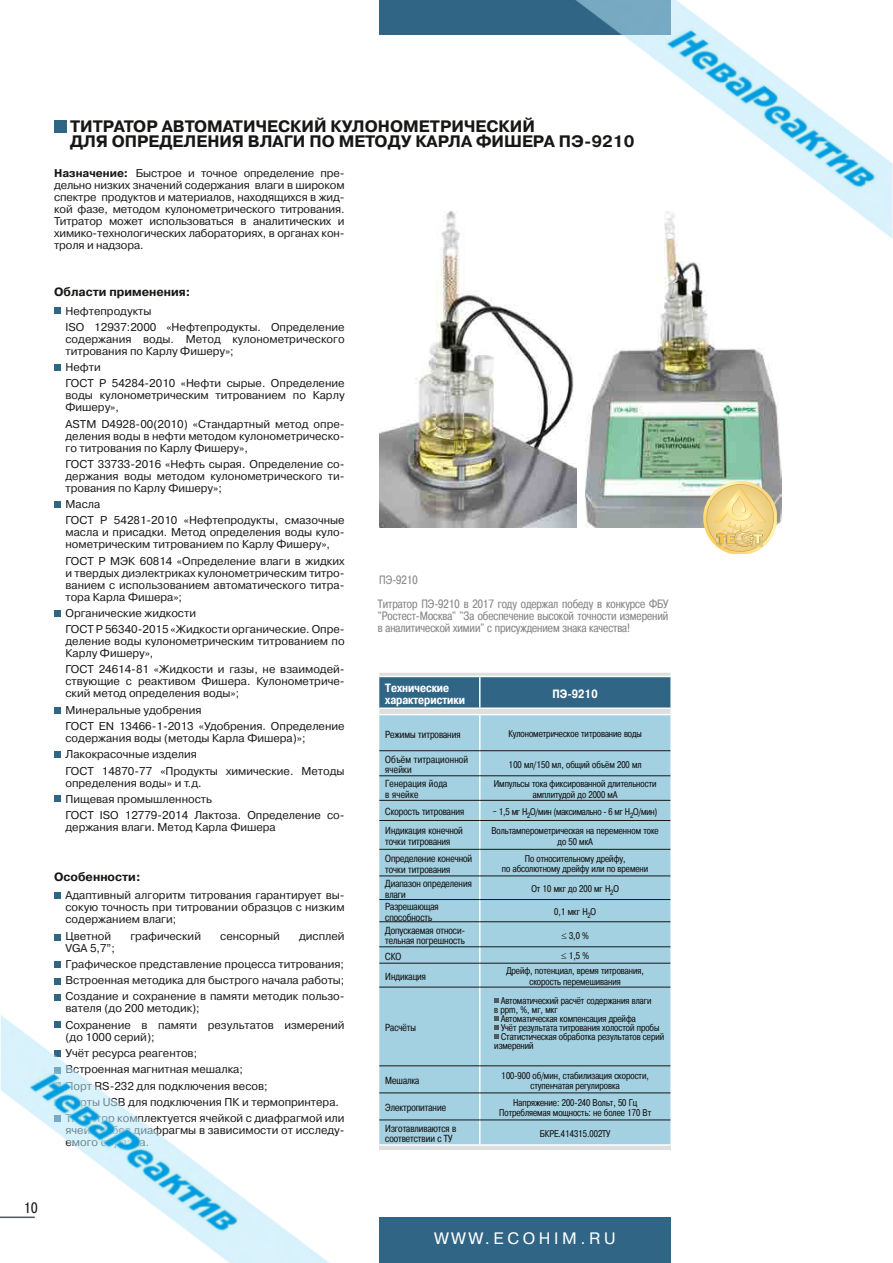
<style>
.page{position:relative;width:893px;height:1263px;background:#fff}
.page>*{position:absolute;margin:0;border:0;box-sizing:border-box;transform-origin:0 0}
.t1{font:700 16.5px "Pragmatica C";color:#181716}
.t2{font:16.5px "Pragmatica C";letter-spacing:.22em;color:#fff}
.t3{font:15px "Pragmatica Cond C";color:#181716}
.t4{font:12px/12px "Pragmatica Cond C";color:#868786;text-align:justify}
.t5{font:700 12px/12px "Pragmatica Cond C";color:#fff}
.t6{font:700 12px "Pragmatica C";color:#181716}
.t7{font:11.25px/12px "Pragmatica C";color:#181716}
.t8{font:10.2px/10.5px "Pragmatica Cond C";color:#181716}
.t9{font:10.2px/10.5px "Pragmatica Cond C";letter-spacing:.02em;color:#181716}
.t10{font:9.75px/10.5px "Pragmatica Cond C";color:#181716;text-align:center}
.t11{font:9.75px "Pragmatica Cond C";letter-spacing:-.02em;color:#181716}
.s1{font-weight:700}
</style>
<div class="page">
<img style="left:0;top:0;width:893px;height:1263px">
<h1 class="t1" style="left:70px;top:117px;width:12px">ТИТРАТОР</h1>
<h1 class="t1" style="left:162px;top:117px;width:73px">АВТО МАТИ</h1>
<h1 class="t1" style="left:256px;top:117px;width:47px">ЧЕСКИЙ</h1>
<h1 class="t1" style="left:330px;top:117px;width:36px">КУЛОНО</h1>
<h1 class="t1" style="left:403px;top:117px;width:28px">МЕТРИ</h1>
<h1 class="t1" style="left:464px;top:117px;width:47px">ЧЕСКИЙ</h1>
<h1 class="t1" style="left:70px;top:132px;width:55px">ДЛЯ ОПРЕ</h1>
<h1 class="t1" style="left:160px;top:132px;width:26px">ДЕЛЕНИ</h1>
<h1 class="t1" style="left:232px;top:132px;width:130px">Я ВЛАГИ ПО МЕТО</h1>
<h1 class="t1" style="left:388px;top:132px;width:36px">ДУ КАРЛА</h1>
<h1 class="t1" style="left:476px;top:132px;width:54px">ФИШЕРА</h1>
<h1 class="t1" style="left:559px;top:132px;width:77px">ПЭ-9210</h1>
<p class="t7" style="left:54px;top:167px;width:292px;text-align:justify"><span class="s1">Назначение:</span> Быстрое и точное определение пре&shy;дельно низких значений содержания влаги в широком спектре продуктов и материалов, находящихся в жид&shy;кой фазе, методом кулонометрического титрования.<br>Титратор может использоваться в аналитических и химико-технологических лабораториях, в органах кон&shy;троля и надзора.</p>
<p class="t6" style="left:54px;top:285px;width:138px">Области применения:</p>
<p class="t7" style="left:65px;top:303px;width:281px;line-height:16.2px">Нефтепродукты<br>ISO 12937:2000 «Нефтепродукты. Определение</p>
<p class="t7" style="left:65px;top:333px;width:281px">содержания воды. Метод кулонометрического титрования по Карлу Фишеру»;</p>
<p class="t7" style="left:65px;top:359px;width:281px;line-height:16.2px">Нефти<br>ГОСТ Р 54284-2010 «Нефти сырые. Определение</p>
<p class="t7" style="left:65px;top:389px;width:281px">воды кулонометрическим титрованием по Карлу<br>Фишеру»,</p>
<p class="t7" style="left:65px;top:418px;width:281px;text-align:justify">ASTM D4928-00(2010) «Стандартный метод опре&shy;деления воды в нефти методом кулонометрическо&shy;го титрования по Карлу Фишеру»,</p>
<p class="t7" style="left:65px;top:458px;width:281px;text-align:justify">ГОСТ 33733-2016 «Нефть сырая. Определение со&shy;держания воды методом кулонометрического ти&shy;трования по Карлу Фишеру»;</p>
<p class="t7" style="left:65px;top:496px;width:281px;line-height:16.2px">Масла<br>ГОСТ Р 54281-2010 «Нефтепродукты, смазочные</p>
<p class="t7" style="left:65px;top:527px;width:281px">масла и присадки. Метод определения воды куло&shy;нометрическим титрованием по Карлу Фишеру»,</p>
<p class="t7" style="left:65px;top:555px;width:281px;text-align:justify">ГОСТ Р МЭК 60814 «Определение влаги в жидких и твердых диэлектриках кулонометрическим титро&shy;ванием с использованием автоматического титра&shy;тора Карла Фишера»;</p>
<p class="t7" style="left:65px;top:605px;width:281px;line-height:16.2px">Органические жидкости<br>ГОСТ Р 56340-2015 «Жидкости органические. Опре-</p>
<p class="t7" style="left:65px;top:635px;width:281px">деление воды кулонометрическим титрованием по<br>Карлу Фишеру»,</p>
<p class="t7" style="left:65px;top:664px;width:281px;text-align:justify">ГОСТ 24614-81 «Жидкости и газы, не взаимодей&shy;ствующие с реактивом Фишера. Кулонометриче&shy;ский метод определения воды»;</p>
<p class="t7" style="left:65px;top:702px;width:281px;line-height:16.2px">Минеральные удобрения<br>ГОСТ EN 13466-1-2013 «Удобрения. Определение</p>
<p class="t7" style="left:65px;top:730px;width:281px;line-height:16.2px">содержания воды (методы Карла Фишера)»;<br>Лакокрасочные изделия<br>ГОСТ 14870-77 «Продукты химические. Методы</p>
<p class="t7" style="left:65px;top:775px;width:281px;line-height:16.2px">определения воды» и т.д.<br>Пищевая промышленность<br>ГОСТ ISO 12779-2014 Лактоза. Определение со-</p>
<p class="t7" style="left:65px;top:821px;width:212px">держания влаги. Метод Карла Фишера</p>
<p class="t6" style="left:54px;top:870px;width:88px">Особенности:</p>
<p class="t7" style="left:65px;top:890px;width:281px;text-align:justify">Адаптивный алгоритм титрования гарантирует вы&shy;сокую точность при титровании образцов с низким содержанием влаги;</p>
<p class="t7" style="left:65px;top:930px;width:47px">Цветной</p>
<p class="t7" style="left:130px;top:930px;width:72px">графический</p>
<p class="t7" style="left:220px;top:930px;width:61px">сенсорный</p>
<p class="t7" style="left:299px;top:930px;width:47px">дисплей</p>
<p class="t7" style="left:65px;top:940px;width:281px;line-height:16.2px">VGA 5,7”;<br>Графическое представление процесса титрования; Встроенная методика для быстрого начала работы; Создание и сохранение в памяти методик пользо-</p>
<p class="t7" style="left:65px;top:1000px;width:281px;line-height:16.2px">вателя (до 200 методик);<br>Сохранение в памяти результатов измерений</p>
<p class="t7" style="left:65px;top:1029px;width:281px;line-height:16.2px">(до 1000 серий);<br>Учёт ресурса реагентов;<br>Встроенная магнитная мешалка;<br>Порт RS-232 для подключения весов;<br>Порты USB для подключения ПК и термопринтера.<br>Титратор комплектуется ячейкой с диафрагмой или</p>
<p class="t7" style="left:65px;top:1124px;width:281px">ячейкой без диафрагмы в зависимости от исследу&shy;емого образца.</p>
<p class="t4" style="left:379px;top:573px;width:40px">ПЭ-9210</p>
<p class="t4" style="left:378px;top:598px;width:292px">Титратор ПЭ-9210 в 2017 году одержал победу в конкурсе ФБУ "Ростест-Москва" "За обеспечение высокой точности измерений в аналитической химии" с присуждением знака качества!</p>
<p class="t5" style="left:385px;top:682px;width:81px">Технические характеристики</p>
<p class="t5" style="left:553px;top:688px;width:47px">ПЭ-9210</p>
<p class="t8" style="left:385px;top:729px;width:77px">Режимы титрования</p>
<p class="t10" style="left:508px;top:729px;width:135px">Кулонометрическое титрование воды</p>
<p class="t9" style="left:385px;top:754px;width:84px">Объём титрационной ячейки</p>
<p class="t10" style="left:509px;top:759px;width:135px">100 мл/150 мл, общий объём 200 мл</p>
<p class="t9" style="left:385px;top:779px;width:64px">Генерация йода в ячейке</p>
<p class="t10" style="left:494px;top:779px;width:164px">Импульсы тока фиксированной длительности амплитудой до 2000 мА</p>
<p class="t8" style="left:385px;top:806px;width:80px">Скорость титрования</p>
<p class="t11" style="left:493px;top:806px;width:166px">~ 1,5 мг H<sub>2</sub>O/мин (максимально - 6 мг H<sub>2</sub>O/мин)</p>
<p class="t8" style="left:385px;top:825px;width:79px">Индикация конечной точки титрования</p>
<p class="t10" style="left:491px;top:825px;width:169px">Вольтамперометрическая на переменном токе до 50 мкА</p>
<p class="t8" style="left:385px;top:853px;width:88px">Определение конечной точки титрования</p>
<p class="t10" style="left:502px;top:853px;width:148px">По относительному дрейфу,<br>по абсолютному дрейфу или по времени</p>
<p class="t8" style="left:385px;top:878px;width:88px">Диапазон определения влаги</p>
<p class="t10" style="left:531px;top:883px;width:89px">От 10 мкг до 200 мг H<sub>2</sub>O</p>
<p class="t8" style="left:385px;top:901px;width:55px">Разрешающая способность</p>
<p class="t10" style="left:554px;top:906px;width:43px">0,1 мкг H<sub>2</sub>O</p>
<p class="t8" style="left:385px;top:925px;width:81px">Допускаемая относи&shy;тельная погрешность</p>
<p class="t10" style="left:561px;top:930px;width:29px">≤ 3,0 %</p>
<p class="t8" style="left:385px;top:951px;width:17px">СКО</p>
<p class="t10" style="left:561px;top:951px;width:29px">≤ 1,5 %</p>
<p class="t8" style="left:385px;top:971px;width:42px">Индикация</p>
<p class="t10" style="left:506px;top:966px;width:139px">Дрейф, потенциал, время титрования, скорость перемешивания</p>
<p class="t8" style="left:385px;top:1022px;width:32px">Расчёты</p>
<p class="t10" style="left:501px;top:995px;width:152px">Автоматический расчёт содержания влаги</p>
<p class="t10" style="left:494px;top:1004px;width:65px">в ppm, %, мг, мкг</p>
<p class="t10" style="left:501px;top:1013px;width:136px">Автоматическая компенсация дрейфа</p>
<p class="t10" style="left:501px;top:1022px;width:160px">Учёт результата титрования холостой пробы</p>
<p class="t10" style="left:501px;top:1031px;width:165px">Статистическая обработка результатов серий</p>
<p class="t10" style="left:494px;top:1040px;width:41px">измерений</p>
<p class="t8" style="left:385px;top:1075px;width:36px">Мешалка</p>
<p class="t10" style="left:501px;top:1070px;width:149px">100-900 об/мин, стабилизация скорости, ступенчатая регулировка</p>
<p class="t8" style="left:385px;top:1102px;width:62px">Электропитание</p>
<p class="t10" style="left:499px;top:1097px;width:153px">Напряжение: 200-240 Вольт, 50 Гц<br>Потребляемая мощность: не более 170 Вт</p>
<p class="t8" style="left:385px;top:1123px;width:72px">Изготавливаются в соответствии с ТУ</p>
<p class="t10" style="left:540px;top:1128px;width:72px">БКРЕ.414315.002ТУ</p>
<h2 class="t3" style="left:24px;top:1199px;width:15px">10</h2>
<h1 class="t2" style="left:435px;top:1229px;width:182px">WWW.ECOHIM.RU</h1>
</div>
